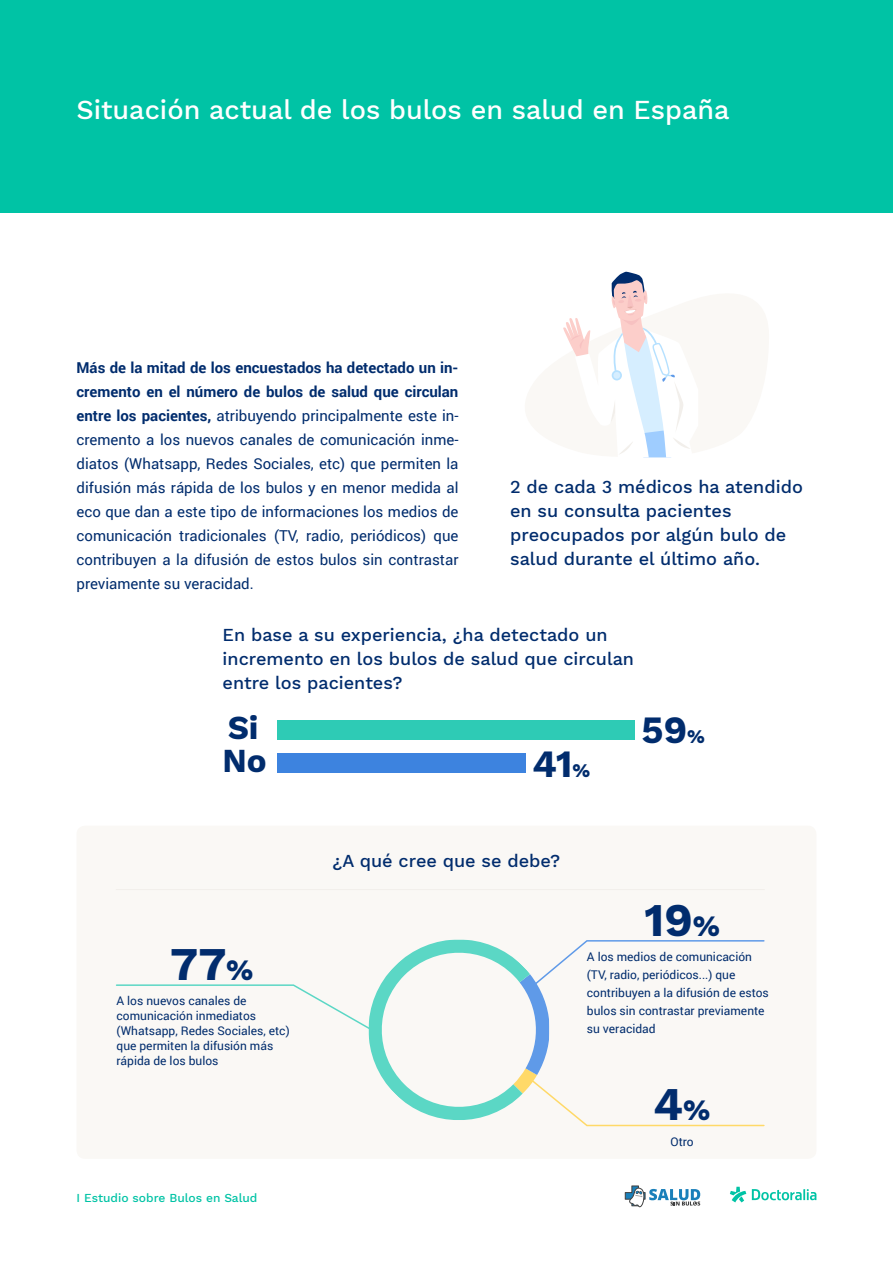
<style>
.page{position:relative;width:893px;height:1263px;background:#fff}
.page>*{position:absolute;margin:0;border:0;box-sizing:border-box;transform-origin:0 0}
.t1{font:700 46.05px "Work Sans";color:#012c6d}
.t2{font:700 37.95px "Work Sans";color:#012c6d}
.t3{font:700 33px "Work Sans";color:#012c6d}
.t4{font:500 27px "Work Sans";color:#fff}
.t5{font:500 18px/24px "Work Sans";color:#012c6d}
.t6{font:15px/24px "Roboto";color:#012c6d;text-align:justify}
.t7{font:12px/15px "Roboto";color:#012c6d}
.t8{font:500 12px "Work Sans";color:#00c3a5}
.s1{font-weight:700}
.s2{font-size:18.9px}
.s3{font-size:29.1px}
</style>
<div class="page">
<div style="left:77px;top:826px;width:739px;height:333px;background:#faf8f5;border-radius:9px"></div>
<div style="left:0;top:0;width:893px;height:212px;background:#00c3a5"></div>
<svg style="left:563px;top:271px;width:127px;height:186px"></svg>
<div style="left:277px;top:720px;width:358px;height:19px;background:#2ecbb5"></div>
<div style="left:277px;top:753px;width:249px;height:20px;background:#3d83df"></div>
<svg style="left:116px;top:939px;width:649px;height:188px"></svg>
<hr style="left:116px;top:889px;width:649px;height:1px;background:#f2efeb">
<svg style="left:730px;top:1187px;width:86px;height:15px"></svg>
<svg style="left:625px;top:1185px;width:75px;height:22px"></svg>
<h3 class="t4" style="left:77px;top:94px;width:654px">Situación actual de los bulos en salud en España</h3>
<p class="t6" style="left:77px;top:355px;width:383px"><span class="s1">Más de la mitad de los encuestados ha detectado un in&shy;cremento en el número de bulos de salud que circulan entre los pacientes,</span> atribuyendo principalmente este in&shy;cremento a los nuevos canales de comunicación inme&shy;diatos (Whatsapp, Redes Sociales, etc) que permiten la difusión más rápida de los bulos y en menor medida al eco que dan a este tipo de informaciones los medios de comunicación tradicionales (TV, radio, periódicos) que contribuyen a la difusión de estos bulos sin contrastar previamente su veracidad.</p>
<p class="t5" style="left:510px;top:476px;width:294px">2 de cada 3 médicos ha atendido en su consulta pacientes preocupados por algún bulo de salud durante el último año.</p>
<p class="t5" style="left:223px;top:623px;width:413px">En base a su experiencia, ¿ha detectado un incremento en los bulos de salud que circulan entre los pacientes?</p>
<h3 class="t3" style="left:228px;top:708px;width:32px">Si</h3>
<h2 class="t2" style="left:642px;top:708px;width:65px">59<span class="s2">%</span></h2>
<h3 class="t3" style="left:223px;top:741px;width:46px">No</h3>
<h2 class="t2" style="left:532px;top:741px;width:60px">41<span class="s2">%</span></h2>
<h1 class="t1" style="left:170px;top:938px;width:85px">77<span class="s3">%</span></h1>
<p class="t7" style="left:117px;top:993px;width:175px">A los nuevos canales de comunicación inmediatos (Whatsapp, Redes Sociales, etc) que permiten la difusión más rápida de los bulos</p>
<p class="t8" style="left:77px;top:1191px;width:182px">I Estudio sobre Bulos en Salud</p>
<p class="t5" style="left:333px;top:850px;width:229px">¿A qué cree que se debe?</p>
<h1 class="t1" style="left:644px;top:893px;width:77px">19<span class="s3">%</span></h1>
<p class="t7" style="left:587px;top:947px;width:183px;line-height:18px">A los medios de comunicación (TV, radio, periódicos...) que contribuyen a la difusión de estos bulos sin contrastar previamente su veracidad</p>
<h1 class="t1" style="left:654px;top:1078px;width:58px">4<span class="s3">%</span></h1>
<p class="t7" style="left:670px;top:1133px;width:25px">Otro</p>
</div>
